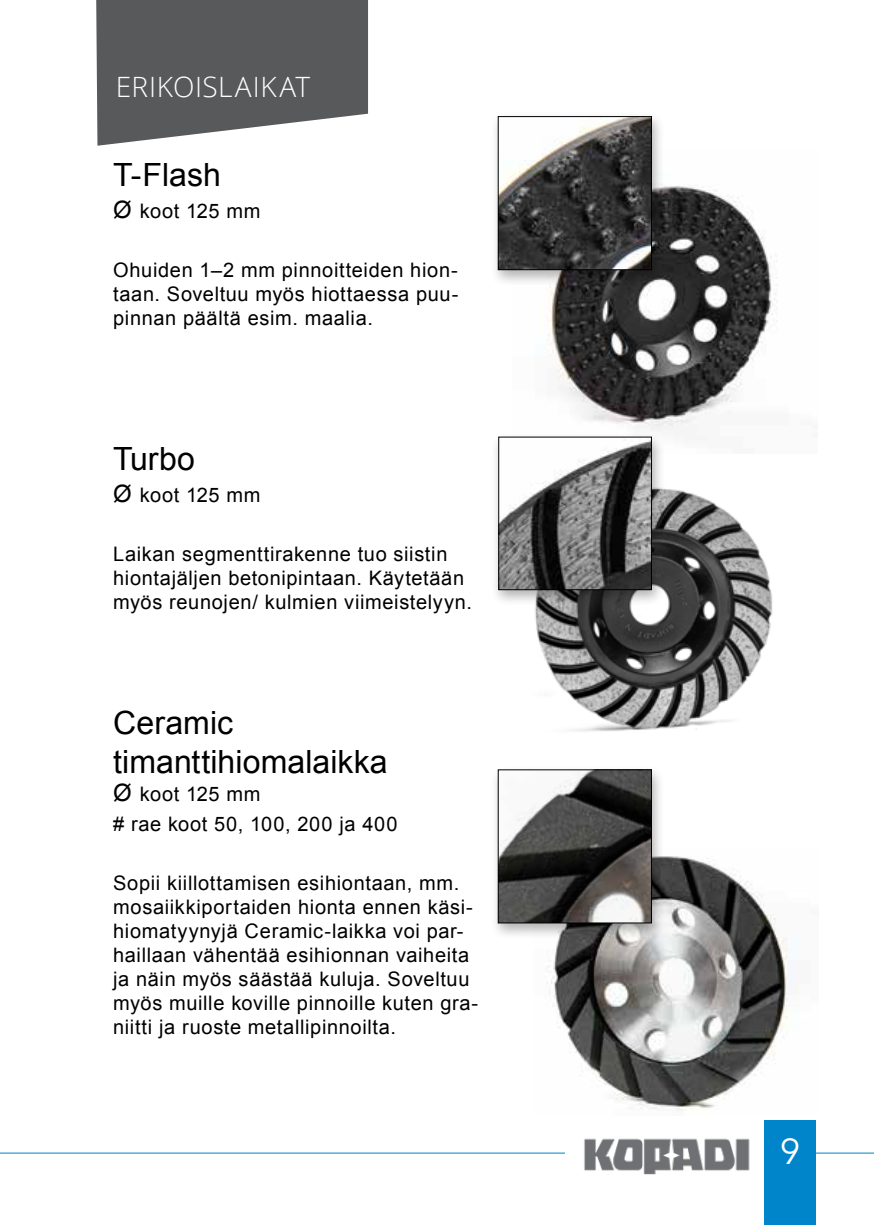
<style>
.page{position:relative;width:874px;height:1225px;background:#fff}
.page>*{position:absolute;margin:0;border:0;box-sizing:border-box;transform-origin:0 0}
.t1{font:36px "Avenir";color:#fff}
.t2{font:32px/38.4px "Arial";color:#000}
.t3{font:300 28px "Open Sans";letter-spacing:.02em;color:#fff}
.t4{font:20px/24px "Arial";letter-spacing:.03em;color:#000}
.s1{font-size:24px}
</style>
<div class="page">
<svg style="left:0;top:1152px;width:873px;height:73px"></svg>
<div style="left:564px;top:1138px;width:199px;height:87px;background:#fff"></div>
<img style="left:584px;top:1138px;width:166px;height:37px">
<img style="left:548px;top:185px;width:229px;height:247px">
<div style="left:490px;top:111px;width:175px;height:176px;background:#000;opacity:.3"></div>
<img style="left:499px;top:118px;width:150px;height:150px">
<div style="left:497px;top:116px;width:154px;height:154px;border:1px solid #000"></div>
<img style="left:547px;top:856px;width:252px;height:255px">
<div style="left:490px;top:764px;width:175px;height:176px;background:#000;opacity:.3"></div>
<svg style="left:499px;top:771px;width:150px;height:150px"></svg>
<div style="left:497px;top:769px;width:154px;height:154px;border:1px solid #000"></div>
<svg style="left:96px;top:0;width:272px;height:146px;background:#6b6b6d"></svg>
<img style="left:534px;top:489px;width:239px;height:242px">
<div style="left:490px;top:432px;width:175px;height:175px;background:#000;opacity:.3"></div>
<img style="left:500px;top:439px;width:149px;height:149px">
<div style="left:498px;top:437px;width:153px;height:153px;border:1px solid #000"></div>
<div style="left:764px;top:1120px;width:51px;height:105px;background:#0085ca"></div>
<h3 class="t3" style="left:116px;top:68px;width:196px">ERIKOISLAIKAT</h3>
<h2 class="t2" style="left:113px;top:156px;width:109px">T-Flash</h2>
<p class="t4" style="left:113px;top:199px;width:149px"><span class="s1">Ø</span> koot 125 mm</p>
<p class="t4" style="left:113px;top:258px;width:346px;text-align:justify">Ohuiden 1–2 mm pinnoitteiden hion&shy;taan. Soveltuu myös hiottaessa puu&shy;pinnan päältä esim. maalia.</p>
<h2 class="t2" style="left:113px;top:440px;width:83px">Turbo</h2>
<p class="t4" style="left:113px;top:483px;width:149px"><span class="s1">Ø</span> koot 125 mm</p>
<p class="t4" style="left:113px;top:542px;width:360px">Laikan segmenttirakenne tuo siistin hiontajäljen betonipintaan. Käytetään myös reunojen/ kulmien viimeistelyyn.</p>
<h2 class="t2" style="left:113px;top:704px;width:276px">Ceramic timanttihiomalaikka</h2>
<p class="t4" style="left:113px;top:780px;width:286px;line-height:29.6px"><span class="s1">Ø</span> koot 125 mm<br># rae koot 50, 100, 200 ja 400</p>
<p class="t4" style="left:113px;top:871px;width:366px">Sopii kiillottamisen esihiontaan, mm. mosaiikkiportaiden hionta ennen käsi&shy;hiomatyynyjä Ceramic-laikka voi par&shy;haillaan vähentää esihionnan vaiheita ja näin myös säästää kuluja. Soveltuu myös muille koville pinnoille kuten gra&shy;niitti ja ruoste metallipinnoilta.</p>
<h1 class="t1" style="left:779px;top:1129px;width:22px">9</h1>
</div>
